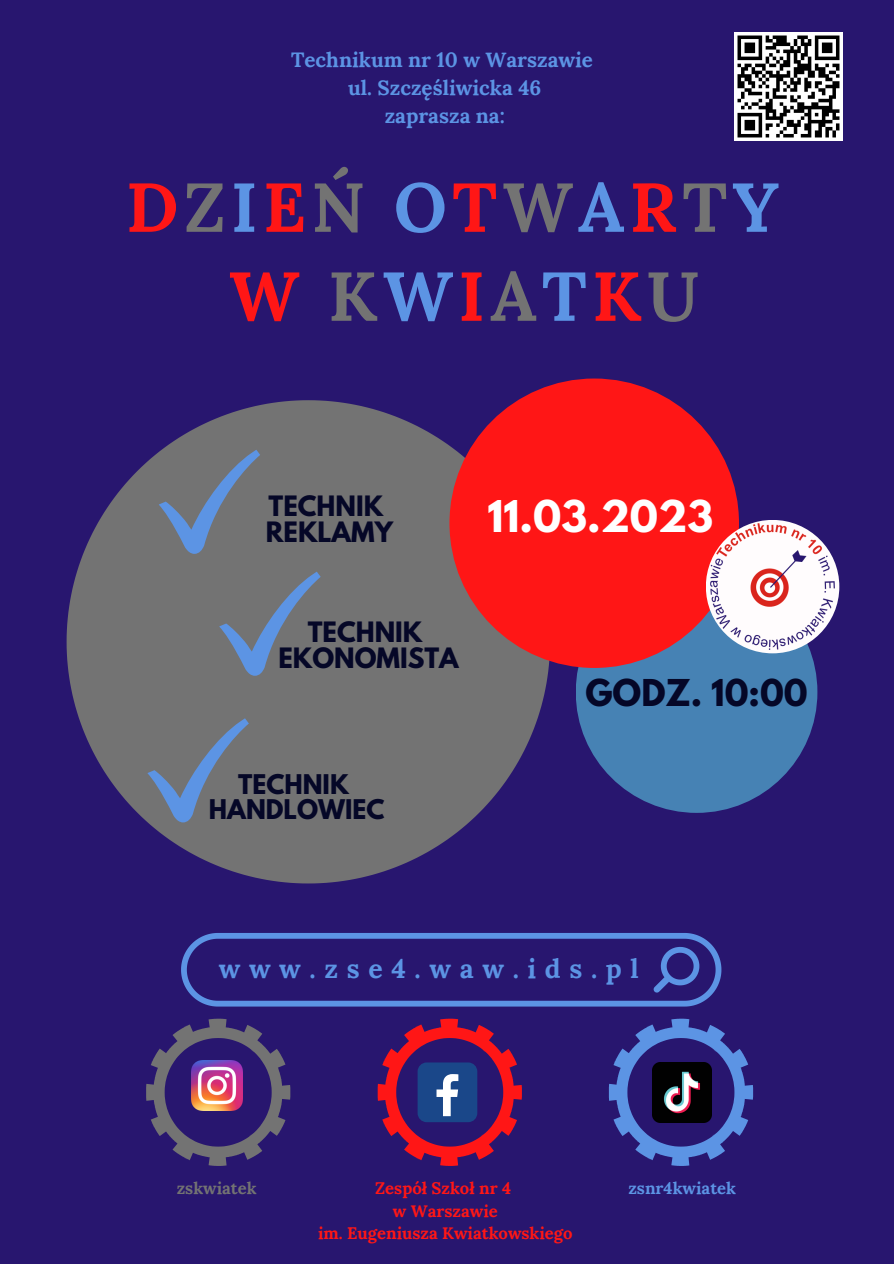
<style>
.page{position:relative;width:894px;height:1264px;background:#fff}
.page>*{position:absolute;margin:0;border:0;box-sizing:border-box;transform-origin:0 0}
.t1{font:700 69px/88.9px "Lora";letter-spacing:.08em;color:#ff1616;text-align:center}
.t2{font:700 38.85px "League Spartan";color:#fff}
.t3{font:700 32.85px "League Spartan";color:#050727}
.t4{font:700 26.7px "Lora";letter-spacing:.325em;color:#5c94e4}
.t5{font:700 24.9px/26px "League Spartan";color:#050727;text-align:center}
.t6{font:700 24px/24.8px "League Spartan";color:#050727;text-align:center}
.t7{font:700 20.55px/28.2px "Lora";color:#5c94e4;text-align:center}
.t8{font:700 16.65px/22.5px "Lora";color:#ff1616;text-align:center}
.t9{font:700 16.65px "Lora";color:#5c94e4}
.t10{font:700 16.65px "Lora";color:#737373}
.s1{color:#737373}
.s2{color:#5c94e4}
</style>
<div class="page">
<div style="left:0;top:0;width:893px;height:1263px;background:#28166f"></div>
<svg style="left:377px;top:1018px;width:144px;height:147px"></svg>
<svg style="left:146px;top:1018px;width:144px;height:147px"></svg>
<svg style="left:608px;top:1018px;width:144px;height:147px"></svg>
<svg style="left:181px;top:933px;width:540px;height:73px"></svg>
<svg style="left:67px;top:400px;width:483px;height:483px;fill:#737373"></svg>
<div style="left:575px;top:571px;width:242px;height:241px;background:#4682b4;border-radius:50%"></div>
<div style="left:449px;top:378px;width:289px;height:290px;background:#ff1616;border-radius:50%"></div>
<svg style="left:219px;top:571px;width:101px;height:104px;background:#6e7989"></svg>
<svg style="left:159px;top:449px;width:101px;height:105px;background:#6e7988"></svg>
<svg style="left:147px;top:718px;width:102px;height:104px;background:#6e7988"></svg>
<div style="left:705px;top:520px;width:134px;height:133px;background:#fffcfd;border-radius:50%"></div>
<img style="left:710px;top:524px;width:124px;height:125px">
<img style="left:734px;top:33px;width:108px;height:108px">
<p class="t7" style="left:291px;top:45px;width:303px">Technikum nr 10 w Warszawie ul. Szczęśliwicka 46<br>zaprasza na:</p>
<h1 class="t1" style="left:126px;top:162px;width:654px">D<span class="s1">Z</span><span class="s2">I</span>E<span class="s1">Ń</span> <span class="s2">O</span>T<span class="s1">W</span><span class="s2">A</span>R<span class="s1">T</span><span class="s2">Y<br></span>W <span class="s1">K</span><span class="s2">W</span>I<span class="s1">A</span><span class="s2">T</span>K<span class="s1">U</span></h1>
<p class="t5" style="left:266px;top:496px;width:129px;text-align:left">TECHNIK<br>REKLAMY</p>
<h2 class="t2" style="left:487px;top:497px;width:227px">11.03.2023</h2>
<p class="t5" style="left:278px;top:622px;width:182px">TECHNIK<br>EKONOMISTA</p>
<p class="t6" style="left:209px;top:775px;width:177px">TECHNIK<br>HANDLOWIEC</p>
<h3 class="t3" style="left:585px;top:676px;width:224px">GODZ. 10:00</h3>
<p class="t4" style="left:219px;top:951px;width:421px">www.zse4.waw.ids.pl</p>
<p class="t10" style="left:177px;top:1176px;width:81px">zskwiatek</p>
<p class="t8" style="left:318px;top:1176px;width:256px">Zespół Szkoł nr 4<br>w Warszawie<br>im. Eugeniusza Kwiatkowskiego</p>
<p class="t9" style="left:628px;top:1177px;width:109px">zsnr4kwiatek</p>
</div>
